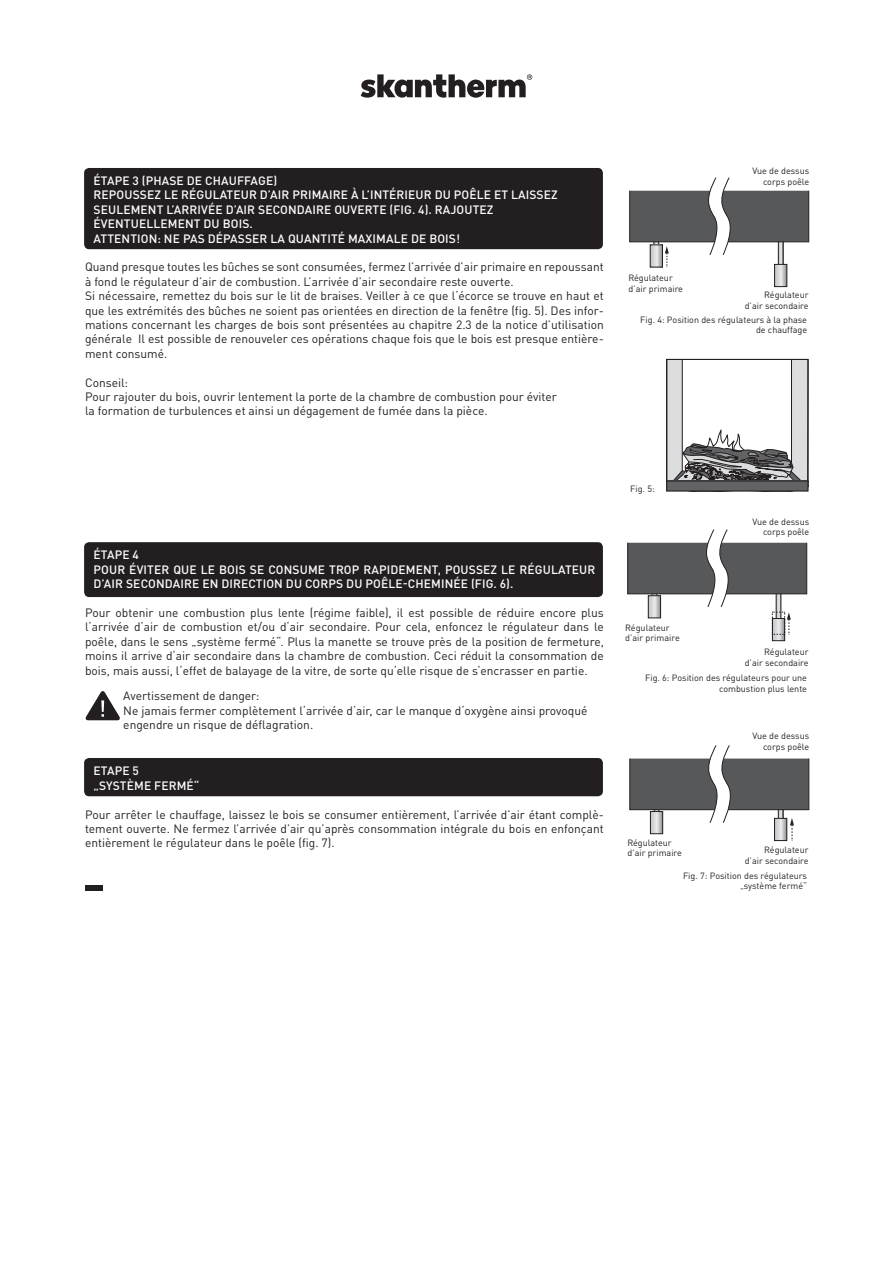
<style>
.page{position:relative;width:893px;height:1263px;background:#fff}
.page>*{position:absolute;margin:0;border:0;box-sizing:border-box;transform-origin:0 0}
.t1{font:12px/14.4px "DIN Pro";color:#231f20}
.t2{font:500 12px/14.4px "DIN Pro";letter-spacing:.01em;color:#fff}
.t3{font:9px/10.8px "DIN Pro";color:#231f20;text-align:right}
</style>
<div class="page">
<div style="left:85px;top:169px;width:517px;height:79px;background:#231f20;border-radius:4px"></div>
<div style="left:84px;top:168px;width:519px;height:81px;border:2px solid #231f20;border-radius:4px"></div>
<div style="left:85px;top:543px;width:517px;height:53px;background:#231f20;border-radius:4px"></div>
<div style="left:84px;top:542px;width:519px;height:55px;border:2px solid #231f20;border-radius:4px"></div>
<div style="left:85px;top:759px;width:517px;height:36px;background:#231f20;border-radius:4px"></div>
<div style="left:84px;top:758px;width:519px;height:38px;border:2px solid #231f20;border-radius:4px"></div>
<div style="left:85px;top:885px;width:17px;height:5px;background:#231f20"></div>
<svg style="left:361px;top:74px;width:171px;height:24px"></svg>
<svg style="left:85px;top:691px;width:35px;height:30px"></svg>
<svg style="left:780px;top:242px;width:1px;height:22px"></svg>
<div style="left:778px;top:235px;width:5px;height:33px;border:1px solid #231f20"></div>
<svg style="left:776px;top:266px;width:9px;height:19px"></svg>
<div style="left:774px;top:264px;width:13px;height:23px;border:1px solid #231f20"></div>
<div style="left:653px;top:235px;width:6px;height:14px;border:1px solid #231f20"></div>
<svg style="left:652px;top:246px;width:9px;height:19px"></svg>
<div style="left:650px;top:244px;width:13px;height:23px;border:1px solid #231f20"></div>
<div style="left:629px;top:190px;width:180px;height:52px;background:#57585a;border:1px solid #231f20"></div>
<svg style="left:706px;top:177px;width:24px;height:78px"></svg>
<svg style="left:665px;top:246px;width:4px;height:21px"></svg>
<div style="left:652px;top:587px;width:5px;height:13px;border:1px solid #231f20"></div>
<svg style="left:650px;top:597px;width:9px;height:19px"></svg>
<div style="left:648px;top:595px;width:13px;height:23px;border:1px solid #231f20"></div>
<div style="left:776px;top:588px;width:5px;height:34px;background:#e1e2e4"></div>
<div style="left:776px;top:587px;width:5px;height:35px;border:1px solid #231f20"></div>
<div style="left:627px;top:542px;width:180px;height:52px;background:#57585a;border:1px solid #231f20"></div>
<svg style="left:704px;top:529px;width:24px;height:78px"></svg>
<svg style="left:771px;top:611px;width:20px;height:31px"></svg>
<div style="left:654px;top:803px;width:5px;height:12px;border:1px solid #231f20"></div>
<svg style="left:652px;top:813px;width:9px;height:19px"></svg>
<div style="left:650px;top:811px;width:13px;height:23px;border:1px solid #231f20"></div>
<div style="left:778px;top:803px;width:5px;height:19px;border:1px solid #231f20"></div>
<svg style="left:776px;top:820px;width:9px;height:19px"></svg>
<div style="left:774px;top:818px;width:13px;height:23px;border:1px solid #231f20"></div>
<div style="left:629px;top:758px;width:180px;height:52px;background:#57585a;border:1px solid #231f20"></div>
<svg style="left:707px;top:745px;width:24px;height:78px"></svg>
<svg style="left:790px;top:818px;width:4px;height:23px"></svg>
<svg style="left:668px;top:361px;width:138px;height:120px"></svg>
<div style="left:667px;top:481px;width:141px;height:10px;background:#636366"></div>
<div style="left:666px;top:359px;width:142px;height:133px;border:1px solid #231f20"></div>
<p class="t2" style="left:94px;top:172px;width:466px">ÉTAPE 3 (PHASE DE CHAUFFAGE)<br>REPOUSSEZ LE RÉGULATEUR D’AIR PRIMAIRE À L’INTÉRIEUR DU POÊLE ET LAISSEZ SEULEMENT L’ARRIVÉE D’AIR SECONDAIRE OUVERTE (FIG. 4). RAJOUTEZ ÉVENTUELLEMENT DU BOIS.<br>ATTENTION: NE PAS DÉPASSER LA QUANTITÉ MAXIMALE DE BOIS!</p>
<p class="t1" style="left:85px;top:259px;width:520px">Quand presque toutes les bûches se sont consumées, fermez l’arrivée d’air primaire en repoussant à fond le régulateur d’air de combustion. L’arrivée d’air secondaire reste ouverte.<br>Si nécessaire, remettez du bois sur le lit de braises. Veiller à ce que l‘écorce se trouve en haut et que les extrémités des bûches ne soient pas orientées en direction de la fenêtre (fig. 5). Des infor&shy;mations concernant les charges de bois sont présentées au chapitre 2.3 de la notice d’utilisation générale Il est possible de renouveler ces opérations chaque fois que le bois est presque entière&shy;ment consumé.</p>
<p class="t1" style="left:85px;top:374px;width:473px">Conseil:<br>Pour rajouter du bois, ouvrir lentement la porte de la chambre de combustion pour éviter la formation de turbulences et ainsi un dégagement de fumée dans la pièce.</p>
<p class="t3" style="left:628px;top:272px;width:56px;text-align:left">Régulateur d’air primaire</p>
<p class="t3" style="left:752px;top:164px;width:58px">Vue de dessus corps poêle</p>
<p class="t3" style="left:745px;top:289px;width:65px">Régulateur d’air secondaire</p>
<p class="t3" style="left:640px;top:313px;width:168px">Fig. 4: Position des régulateurs à la phase de chauffage</p>
<p class="t2" style="left:94px;top:546px;width:503px">ÉTAPE 4<br>POUR ÉVITER QUE LE BOIS SE CONSUME TROP RAPIDEMENT, POUSSEZ LE RÉGULATEUR<br>D’AIR SECONDAIRE EN DIRECTION DU CORPS DU POÊLE-CHEMINÉE (FIG. 6).</p>
<p class="t1" style="left:85px;top:604px;width:520px;text-align:justify">Pour obtenir une combustion plus lente (régime faible), il est possible de réduire encore plus l‘arrivée d‘air de combustion et/ou d‘air secondaire. Pour cela, enfoncez le régulateur dans le poêle, dans le sens „système fermé“. Plus la manette se trouve près de la position de fermeture, moins il arrive d‘air secondaire dans la chambre de combustion. Ceci réduit la consommation de bois, mais aussi, l‘effet de balayage de la vitre, de sorte qu‘elle risque de s‘encrasser en partie.</p>
<p class="t1" style="left:123px;top:688px;width:466px">Avertissement de danger:<br>Ne jamais fermer complètement l‘arrivée d‘air, car le manque d‘oxygène ainsi provoqué engendre un risque de déflagration.</p>
<p class="t2" style="left:94px;top:762px;width:107px">ETAPE 5 „SYSTÈME FERMÉ“</p>
<p class="t1" style="left:85px;top:806px;width:520px;text-align:justify">Pour arrêter le chauffage, laissez le bois se consumer entièrement, l’arrivée d’air étant complè&shy;tement ouverte. Ne fermez l’arrivée d’air qu’après consommation intégrale du bois en enfonçant entièrement le régulateur dans le poêle (fig. 7).</p>
<p class="t3" style="left:630px;top:482px;width:26px">Fig. 5:</p>
<p class="t3" style="left:625px;top:621px;width:56px;text-align:left">Régulateur d’air primaire</p>
<p class="t3" style="left:752px;top:515px;width:58px">Vue de dessus corps poêle</p>
<p class="t3" style="left:745px;top:646px;width:65px">Régulateur d’air secondaire</p>
<p class="t3" style="left:645px;top:671px;width:163px">Fig. 6: Position des régulateurs pour une combustion plus lente</p>
<p class="t3" style="left:627px;top:836px;width:56px;text-align:left">Régulateur d’air primaire</p>
<p class="t3" style="left:752px;top:730px;width:58px">Vue de dessus corps poêle</p>
<p class="t3" style="left:745px;top:844px;width:65px">Régulateur d’air secondaire</p>
<p class="t3" style="left:683px;top:869px;width:125px">Fig. 7: Position des régulateurs „système fermé“</p>
</div>
